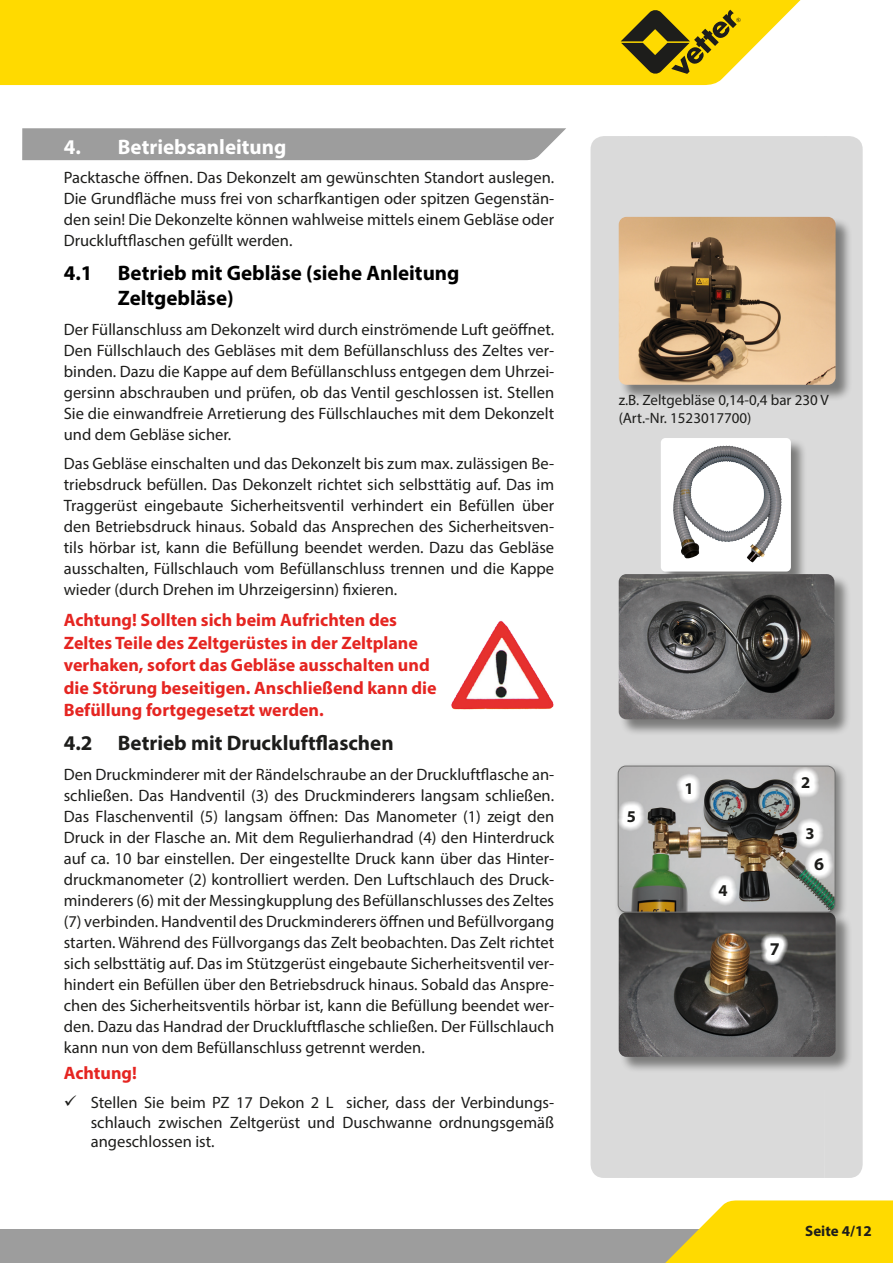
<style>
.page{position:relative;width:893px;height:1263px;background:#fff}
.page>*{position:absolute;margin:0;border:0;box-sizing:border-box;transform-origin:0 0}
.t1{font:700 21px/25.2px "Myriad Pro";color:#000}
.t2{font:700 21px "Myriad Pro";color:#1d1d1b}
.t3{font:700 21px "Myriad Pro";color:#fff}
.t4{font:700 18px/22.5px "Myriad Pro";color:#e52521}
.t5{font:700 18px "Myriad Pro";color:#1d1d1b}
.t6{font:16.5px/21px "Myriad Pro";color:#1d1d1b;text-align:justify}
.t7{font:700 16.5px "Myriad Pro";color:#1d1d1b}
.t8{font:15px/18px "Myriad Pro";color:#1d1d1b}
.t9{font:700 15px "Myriad Pro";color:#1d1d1b}
</style>
<div class="page">
<div style="left:0;top:1229px;width:893px;height:34px;background:#9d9d9d"></div>
<div style="left:0;top:0;width:801px;height:85px;background:#ffda00"></div>
<svg style="left:665px;top:1200px;width:228px;height:63px;background:#fadb21"></svg>
<svg style="left:621px;top:10px;width:120px;height:64px;background:#aa930d"></svg>
<div style="left:591px;top:136px;width:37px;height:1042px;background:#dadada"></div>
<div style="left:628px;top:136px;width:196px;height:1042px;background:#dadada"></div>
<div style="left:824px;top:136px;width:39px;height:1042px;background:#dadada"></div>
<div style="left:22px;top:128px;width:544px;height:32px;background:#9d9d9d"></div>
<img style="left:451px;top:620px;width:103px;height:90px">
<div style="left:661px;top:438px;width:146px;height:150px;background:#1d1d1b;opacity:.5"></div>
<svg style="left:661px;top:438px;width:130px;height:133px"></svg>
<img style="left:673px;top:445px;width:53px;height:114px">
<div style="left:619px;top:574px;width:232px;height:162px;background:#1d1d1b;opacity:.5"></div>
<img style="left:619px;top:574px;width:215px;height:145px">
<div style="left:619px;top:912px;width:233px;height:161px;background:#1d1d1b;opacity:.5"></div>
<img style="left:618px;top:924px;width:218px;height:133px">
<svg style="left:760px;top:933px;width:28px;height:32px"></svg>
<div style="left:614px;top:762px;width:234px;height:162px;background:#1d1d1b;opacity:.5"></div>
<div style="left:618px;top:766px;width:217px;height:146px;border:1px solid #70706f;border-radius:8px"></div>
<svg style="left:618px;top:801px;width:27px;height:31px"></svg>
<svg style="left:676px;top:773px;width:25px;height:31px"></svg>
<svg style="left:792px;top:767px;width:28px;height:30px"></svg>
<svg style="left:796px;top:817px;width:27px;height:32px"></svg>
<svg style="left:709px;top:875px;width:28px;height:31px"></svg>
<svg style="left:805px;top:847px;width:28px;height:32px"></svg>
<div style="left:619px;top:217px;width:233px;height:184px;background:#1d1d1b;opacity:.5"></div>
<img style="left:619px;top:217px;width:217px;height:168px">
<p class="t3" style="left:64px;top:133px;width:224px">4. Betriebsanleitung</p>
<p class="t6" style="left:64px;top:167px;width:492px">Packtasche öffnen. Das Dekonzelt am gewünschten Standort auslegen.<br>Die Grundfläche muss frei von scharfkantigen oder spitzen Gegenstän&shy;den sein! Die Dekonzelte können wahlweise mittels einem Gebläse oder Druckluftflaschen gefüllt werden.</p>
<p class="t1" style="left:118px;top:260px;width:343px;text-indent:-54px">4.1 Betrieb mit Gebläse (siehe Anleitung<br>Zeltgebläse)</p>
<p class="t6" style="left:64px;top:319px;width:492px">Der Füllanschluss am Dekonzelt wird durch einströmende Luft geöffnet.<br>Den Füllschlauch des Gebläses mit dem Befüllanschluss des Zeltes ver&shy;binden. Dazu die Kappe auf dem Befüllanschluss entgegen dem Uhrzei&shy;gersinn abschrauben und prüfen, ob das Ventil geschlossen ist. Stellen Sie die einwandfreie Arretierung des Füllschlauches mit dem Dekonzelt und dem Gebläse sicher.</p>
<p class="t6" style="left:64px;top:453px;width:492px">Das Gebläse einschalten und das Dekonzelt bis zum max. zulässigen Be&shy;triebsdruck befüllen. Das Dekonzelt richtet sich selbsttätig auf. Das im Traggerüst eingebaute Sicherheitsventil verhindert ein Befüllen über den Betriebsdruck hinaus. Sobald das Ansprechen des Sicherheitsven&shy;tils hörbar ist, kann die Befüllung beendet werden. Dazu das Gebläse ausschalten, Füllschlauch vom Befüllanschluss trennen und die Kappe wieder (durch Drehen im Uhrzeigersinn) fixieren.</p>
<p class="t4" style="left:64px;top:608px;width:374px">Achtung! Sollten sich beim Aufrichten des Zeltes Teile des Zeltgerüstes in der Zeltplane verhaken, sofort das Gebläse ausschalten und die Störung beseitigen. Anschließend kann die Befüllung fortgegesetzt werden.</p>
<p class="t2" style="left:64px;top:729px;width:331px">4.2 Betrieb mit Druckluftflaschen</p>
<p class="t6" style="left:64px;top:763px;width:492px">Den Druckminderer mit der Rändelschraube an der Druckluftflasche an&shy;schließen. Das Handventil (3) des Druckminderers langsam schließen.<br>Das Flaschenventil (5) langsam öffnen: Das Manometer (1) zeigt den Druck in der Flasche an. Mit dem Regulierhandrad (4) den Hinterdruck auf ca. 10 bar einstellen. Der eingestellte Druck kann über das Hinter&shy;druckmanometer (2) kontrolliert werden. Den Luftschlauch des Druck&shy;minderers (6) mit der Messingkupplung des Befüllanschlusses des Zeltes (7) verbinden. Handventil des Druckminderers öffnen und Befüllvorgang starten. Während des Füllvorgangs das Zelt beobachten. Das Zelt richtet sich selbsttätig auf. Das im Stützgerüst eingebaute Sicherheitsventil ver&shy;hindert ein Befüllen über den Betriebsdruck hinaus. Sobald das Anspre&shy;chen des Sicherheitsventils hörbar ist, kann die Befüllung beendet wer&shy;den. Dazu das Handrad der Druckluftflasche schließen. Der Füllschlauch kann nun von dem Befüllanschluss getrennt werden.</p>
<p class="t4" style="left:64px;top:1061px;width:75px">Achtung!</p>
<p class="t6" style="left:91px;top:1092px;width:465px;line-height:19.8px">Stellen Sie beim PZ 17 Dekon 2 L sicher, dass der Verbindungs&shy;schlauch zwischen Zeltgerüst und Duschwanne ordnungsgemäß angeschlossen ist.</p>
<p class="t8" style="left:619px;top:391px;width:212px">z.B. Zeltgebläse 0,14-0,4 bar 230 V (Art.-Nr. 1523017700)</p>
<p class="t7" style="left:627px;top:805px;width:11px">5</p>
<p class="t7" style="left:684px;top:778px;width:11px">1</p>
<p class="t7" style="left:718px;top:880px;width:11px">4</p>
<p class="t7" style="left:801px;top:771px;width:11px">2</p>
<p class="t7" style="left:806px;top:822px;width:11px">3</p>
<p class="t5" style="left:814px;top:852px;width:11px">6</p>
<p class="t5" style="left:770px;top:937px;width:11px">7</p>
<p class="t9" style="left:805px;top:1221px;width:68px">Seite 4/12</p>
</div>
